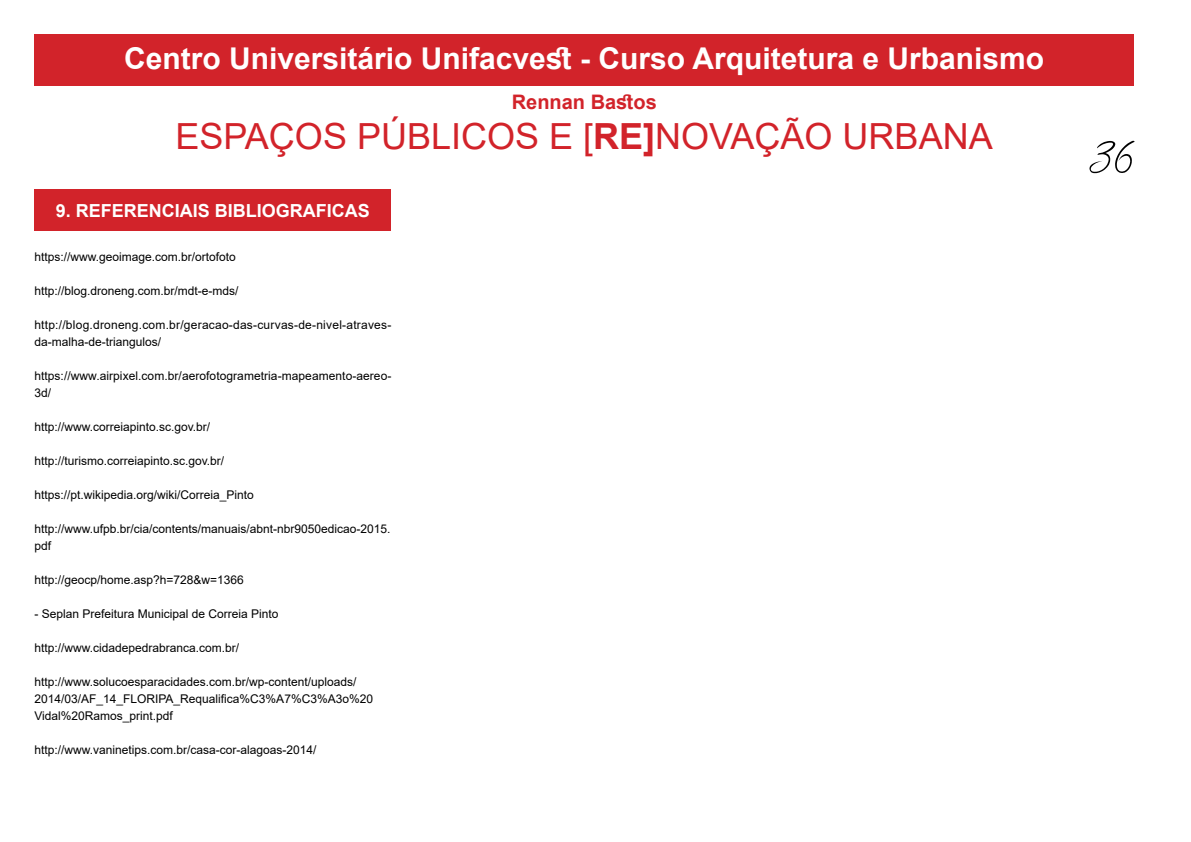
<style>
.page{position:relative;width:1191px;height:842px;background:#fff}
.page>*{position:absolute;margin:0;border:0;box-sizing:border-box;transform-origin:0 0}
.t1{font:60px "Strikeyour Path";color:#000}
.t2{font:36px "Arial";color:#d2232a}
.t3{font:700 30px "Arial";color:#fff}
.t4{font:700 20px "Arial";color:#d2232a}
.t5{font:700 18px "Arial";color:#fff}
.t6{font:12px/17px "Arial";color:#000}
.t7{font:12px "Arial";letter-spacing:.02em;color:#000}
.s1{font-weight:700}
</style>
<div class="page">
<div style="left:34px;top:34px;width:1100px;height:52px;background:#d2232a"></div>
<div style="left:34px;top:190px;width:357px;height:41px;background:#d2232a"></div>
<h3 class="t3" style="left:124px;top:37px;width:921px">Centro Universitário Unifacvest - Curso Arquitetura e Urbanismo</h3>
<h3 class="t4" style="left:512px;top:88px;width:147px">Rennan Bastos</h3>
<h2 class="t2" style="left:176px;top:112px;width:818px">ESPAÇOS PÚBLICOS E [<span class="s1">RE]</span>NOVAÇÃO URBANA</h2>
<h3 class="t5" style="left:56px;top:198px;width:316px">9. REFERENCIAIS BIBLIOGRAFICAS</h3>
<p class="t6" style="left:34px;top:248px;width:203px">https://www.geoimage.com.br/ortofoto</p>
<p class="t6" style="left:34px;top:282px;width:206px">http://blog.droneng.com.br/mdt -e- mds/</p>
<p class="t6" style="left:34px;top:333px;width:128px">da-malha-de-triangulos/</p>
<p class="t7" style="left:34px;top:317px;width:358px">http://blog.droneng.com.br/geracao-das-curvas-de-nivel-atraves-</p>
<p class="t6" style="left:34px;top:367px;width:358px">https://www.airpixel.com.br/aerofotogrametria-mapeamento-aereo-</p>
<p class="t6" style="left:34px;top:418px;width:177px">http://www.correiapinto.sc.gov.br/</p>
<p class="t6" style="left:34px;top:452px;width:191px">http://turismo.correiapinto.sc.gov.br/</p>
<p class="t6" style="left:34px;top:486px;width:221px">https://pt.wikipedia.org/wiki/Correia_Pinto</p>
<p class="t6" style="left:34px;top:520px;width:358px">http://www.ufpb.br/cia/contents/manuais/abnt-nbr9050edicao-2015. pdf</p>
<p class="t6" style="left:34px;top:571px;width:211px">http://geocp/home.asp =h? 728&amp;w=1366</p>
<p class="t6" style="left:34px;top:605px;width:246px">- Seplan Prefeitura Municipal de Correia Pinto</p>
<p class="t6" style="left:34px;top:639px;width:206px">http://www.cidadepedrabranca.com.br/</p>
<p class="t6" style="left:34px;top:673px;width:340px">http://www.solucoesparacidades.com.br/wp-content/uploads/<br>2014/03/AF_14_FLORIPA_Requalifica%C3%A7%C3%A o3 %20<br>Vidal%20Ramos_print.pdf</p>
<p class="t6" style="left:34px;top:741px;width:284px">http://www.vaninetips.com.br/casa-cor-alagoas-2014/</p>
<p class="t6" style="left:34px;top:384px;width:18px">3 /d</p>
<h1 class="t1" style="left:1089px;top:112px;width:46px">36</h1>
</div>
